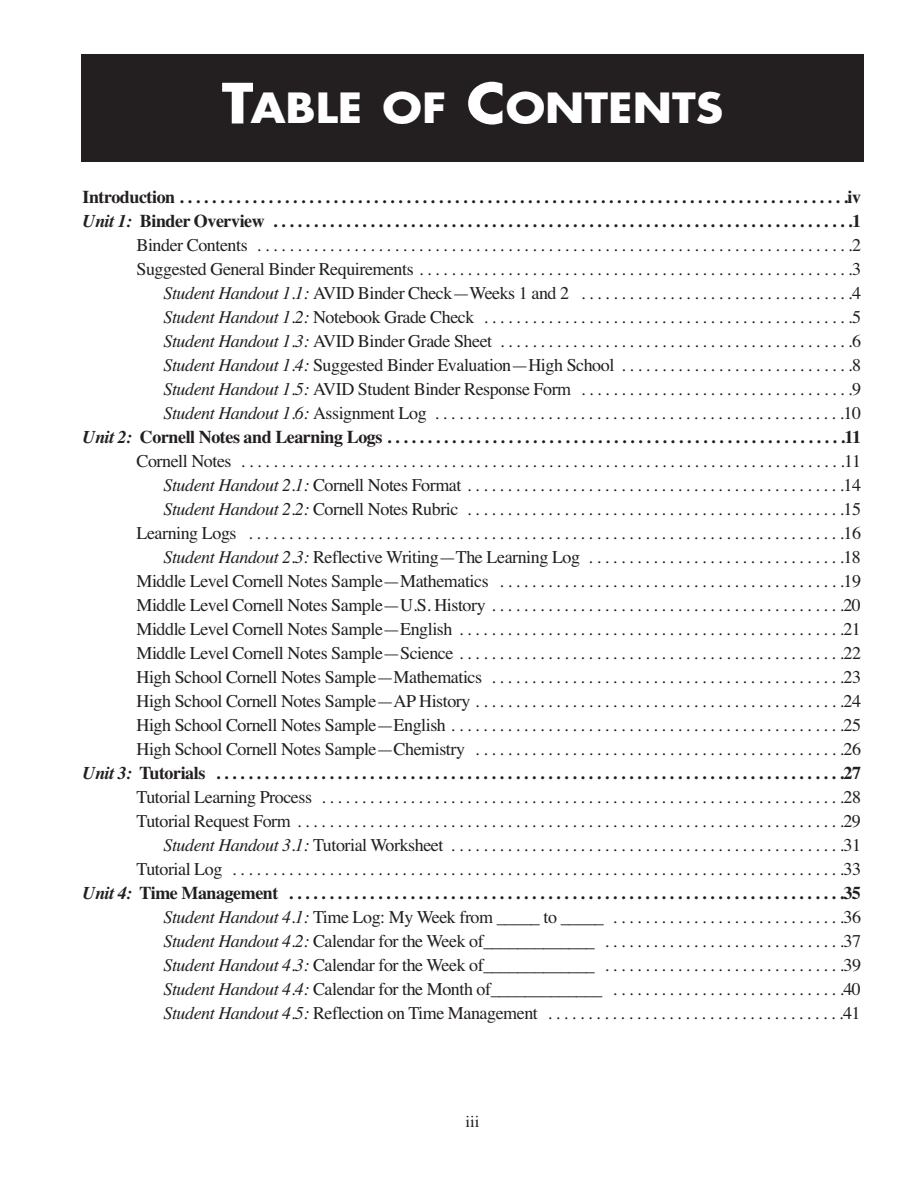
<style>
.page{position:relative;width:918px;height:1188px;background:#fff}
.page>*{position:absolute;margin:0;border:0;box-sizing:border-box;transform-origin:0 0}
.t1{font:700 40.5px "Futura";color:#fff;scale:1.1 1}
.t2{font:18px/24px "Times";letter-spacing:-.025em;color:#231f20;text-align:right}
.t3{font:16.5px "Times";color:#231f20}
.s1{font-size:54px}
.s2{font-weight:700}
.s3{font-weight:700;font-style:italic}
.s4{font-style:italic}
</style>
<div class="page">
<div style="left:81px;top:54px;width:783px;height:108px;background:#231f20"></div>
<h1 class="t1" style="left:222px;top:90px;width:457px"><span class="s1">T</span>ABLE OF <span class="s1">C</span>ONTENTS</h1>
<p class="t2" style="left:82px;top:185px;width:780px"><span class="s2">Introduction . . . . . . . . . . . . . . . . . . . . . . . . . . . . . . . . . . . . . . . . . . . . . . . . . . . . . . . . . . . . . . . . . . . . . . . . . . . . . . . . . . .iv </span><span class="s3">Unit 1:</span> <span class="s2">Binder Overview . . . . . . . . . . . . . . . . . . . . . . . . . . . . . . . . . . . . . . . . . . . . . . . . . . . . . . . . . . . . . . . . . . . . . . . .1<br></span>Binder Contents . . . . . . . . . . . . . . . . . . . . . . . . . . . . . . . . . . . . . . . . . . . . . . . . . . . . . . . . . . . . . . . . . . . . . . . . . .2<br>Suggested General Binder Requirements . . . . . . . . . . . . . . . . . . . . . . . . . . . . . . . . . . . . . . . . . . . . . . . . . . . . . .3<br><span class="s4">Student Handout 1.1:</span> AVID Binder Check—Weeks 1 and 2 . . . . . . . . . . . . . . . . . . . . . . . . . . . . . . . . . .4<br><span class="s4">Student Handout 1.2:</span> Notebook Grade Check . . . . . . . . . . . . . . . . . . . . . . . . . . . . . . . . . . . . . . . . . . . . . .5<br><span class="s4">Student Handout 1.3:</span> AVID Binder Grade Sheet . . . . . . . . . . . . . . . . . . . . . . . . . . . . . . . . . . . . . . . . . . . .6<br><span class="s4">Student Handout 1.4:</span> Suggested Binder Evaluation—High School . . . . . . . . . . . . . . . . . . . . . . . . . . . . .8<br><span class="s4">Student Handout 1.5:</span> AVID Student Binder Response Form . . . . . . . . . . . . . . . . . . . . . . . . . . . . . . . . . .9<br><span class="s4">Student Handout 1.6:</span> Assignment Log . . . . . . . . . . . . . . . . . . . . . . . . . . . . . . . . . . . . . . . . . . . . . . . . . . .10<br><span class="s3">Unit 2:</span> <span class="s2">Cornell Notes and Learning Logs . . . . . . . . . . . . . . . . . . . . . . . . . . . . . . . . . . . . . . . . . . . . . . . . . . . . . . . . .11<br></span>Cornell Notes . . . . . . . . . . . . . . . . . . . . . . . . . . . . . . . . . . . . . . . . . . . . . . . . . . . . . . . . . . . . . . . . . . . . . . . . . . .11<br><span class="s4">Student Handout 2.1:</span> Cornell Notes Format . . . . . . . . . . . . . . . . . . . . . . . . . . . . . . . . . . . . . . . . . . . . . . .14<br><span class="s4">Student Handout 2.2:</span> Cornell Notes Rubric . . . . . . . . . . . . . . . . . . . . . . . . . . . . . . . . . . . . . . . . . . . . . . .15<br>Learning Logs . . . . . . . . . . . . . . . . . . . . . . . . . . . . . . . . . . . . . . . . . . . . . . . . . . . . . . . . . . . . . . . . . . . . . . . . . .16<br><span class="s4">Student Handout 2.3:</span> Reflective Writing—The Learning Log . . . . . . . . . . . . . . . . . . . . . . . . . . . . . . . .18<br>Middle Level Cornell Notes Sample—Mathematics . . . . . . . . . . . . . . . . . . . . . . . . . . . . . . . . . . . . . . . . . . .19<br>Middle Level Cornell Notes Sample—U.S. History . . . . . . . . . . . . . . . . . . . . . . . . . . . . . . . . . . . . . . . . . . . .20<br>Middle Level Cornell Notes Sample—English . . . . . . . . . . . . . . . . . . . . . . . . . . . . . . . . . . . . . . . . . . . . . . . .21<br>Middle Level Cornell Notes Sample—Science . . . . . . . . . . . . . . . . . . . . . . . . . . . . . . . . . . . . . . . . . . . . . . . .22<br>High School Cornell Notes Sample—Mathematics . . . . . . . . . . . . . . . . . . . . . . . . . . . . . . . . . . . . . . . . . . . .23<br>High School Cornell Notes Sample—AP History . . . . . . . . . . . . . . . . . . . . . . . . . . . . . . . . . . . . . . . . . . . . . .24<br>High School Cornell Notes Sample—English . . . . . . . . . . . . . . . . . . . . . . . . . . . . . . . . . . . . . . . . . . . . . . . . .25<br>High School Cornell Notes Sample—Chemistry . . . . . . . . . . . . . . . . . . . . . . . . . . . . . . . . . . . . . . . . . . . . . .26<br><span class="s3">Unit 3:</span> <span class="s2">Tutorials . . . . . . . . . . . . . . . . . . . . . . . . . . . . . . . . . . . . . . . . . . . . . . . . . . . . . . . . . . . . . . . . . . . . . . . . . . . . . .27<br></span>Tutorial Learning Process . . . . . . . . . . . . . . . . . . . . . . . . . . . . . . . . . . . . . . . . . . . . . . . . . . . . . . . . . . . . . . . . .28<br>Tutorial Request Form . . . . . . . . . . . . . . . . . . . . . . . . . . . . . . . . . . . . . . . . . . . . . . . . . . . . . . . . . . . . . . . . . . . .29<br><span class="s4">Student Handout 3.1:</span> Tutorial Worksheet . . . . . . . . . . . . . . . . . . . . . . . . . . . . . . . . . . . . . . . . . . . . . . . . .31<br>Tutorial Log . . . . . . . . . . . . . . . . . . . . . . . . . . . . . . . . . . . . . . . . . . . . . . . . . . . . . . . . . . . . . . . . . . . . . . . . . . . .33<br><span class="s3">Unit 4:</span> <span class="s2">Time Management . . . . . . . . . . . . . . . . . . . . . . . . . . . . . . . . . . . . . . . . . . . . . . . . . . . . . . . . . . . . . . . . . . . . .35<br></span><span class="s4">Student Handout 4.1:</span> Time Log: My Week from _____ to _____ . . . . . . . . . . . . . . . . . . . . . . . . . . . . .36<br><span class="s4">Student Handout 4.2:</span> Calendar for the Week of_____________ . . . . . . . . . . . . . . . . . . . . . . . . . . . . . .37<br><span class="s4">Student Handout 4.3:</span> Calendar for the Week of_____________ . . . . . . . . . . . . . . . . . . . . . . . . . . . . . .39<br><span class="s4">Student Handout 4.4:</span> Calendar for the Month of_____________ . . . . . . . . . . . . . . . . . . . . . . . . . . . . .40<br><span class="s4">Student Handout 4.5:</span> Reflection on Time Management . . . . . . . . . . . . . . . . . . . . . . . . . . . . . . . . . . . . .41</p>
<p class="t3" style="left:466px;top:1111px;width:15px">iii</p>
</div>
